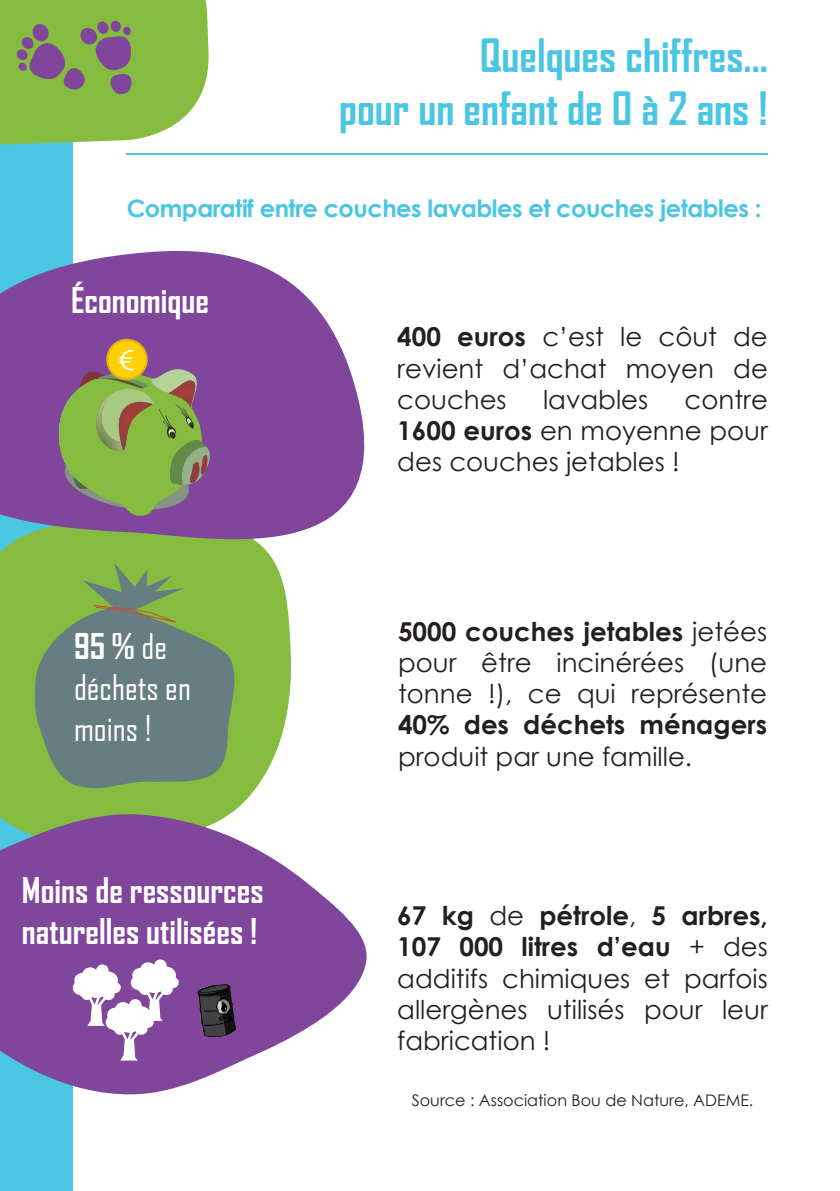
<style>
.page{position:relative;width:840px;height:1191px;background:#fff}
.page>*{position:absolute;margin:0;border:0;box-sizing:border-box;transform-origin:0 0}
.t1{font:700 44px/52.8px "Agency FB";color:#4ac6e2;text-align:right}
.t2{font:700 34px/40.8px "Agency FB";color:#fff}
.t3{font:34px/40.8px "Agency FB";color:#fff}
.t4{font:27.2px "Century Gothic";color:#fff}
.t5{font:26px/31.2px "Century Gothic";color:#231f20;text-align:justify}
.t6{font:700 26px "Century Gothic";color:#231f20}
.t7{font:700 24px "Century Gothic";letter-spacing:-.02em;color:#4ac6e2}
.t8{font:16px "Century Gothic";color:#231f20}
.s1{font-weight:700}
</style>
<div class="page">
<div style="left:0;top:0;width:72px;height:1191px;background:#4ac6e2"></div>
<hr style="left:127px;top:153px;width:640px;height:1px;background:#4ac6e2">
<svg style="left:0;top:568px;width:291px;height:243px;background:#90c251"></svg>
<svg style="left:33px;top:568px;width:207px;height:225px;background:#70926b"></svg>
<svg style="left:93px;top:604px;width:93px;height:21px;background:#7a9260"></svg>
<svg style="left:0;top:811px;width:367px;height:283px;fill:#7f469b"></svg>
<img style="left:197px;top:984px;width:38px;height:53px">
<svg style="left:73px;top:959px;width:106px;height:101px"></svg>
<svg style="left:0;top:244px;width:365px;height:324px;fill:#7f469b"></svg>
<svg style="left:59px;top:369px;width:151px;height:146px;background:#86965e"></svg>
<img style="left:102px;top:378px;width:41px;height:10px">
<div style="left:107px;top:340px;width:39px;height:39px;background:#fed006;border-radius:50%"></div>
<div style="left:106px;top:339px;width:42px;height:41px;border:2px solid #e6b00d;border-radius:50%"></div>
<svg style="left:0;top:0;width:209px;height:147px;background:#8db35b"></svg>
<h1 class="t1" style="left:339px;top:28px;width:430px">Quelques chiffres...<br>pour un enfant de 0 à 2 ans !</h1>
<p class="t7" style="left:127px;top:190px;width:636px">Comparatif entre couches lavables et couches jetables :</p>
<h2 class="t2" style="left:71px;top:279px;width:139px">Économique</h2>
<p class="t4" style="left:119px;top:341px;width:17px">€</p>
<h2 class="t3" style="left:74px;top:625px;width:118px"><span class="s1">95 %</span> de déchets en moins !</h2>
<h2 class="t2" style="left:22px;top:869px;width:243px">Moins de ressources naturelles utilisées !</h2>
<p class="t5" style="left:397px;top:321px;width:372px"><span class="s1">400 euros</span> c’est le côut de revient d’achat moyen de couches</p>
<p class="t5" style="left:542px;top:383px;width:107px">lavables</p>
<p class="t5" style="left:397px;top:383px;width:372px;text-indent:287px">contre <span class="s1">1600 euros</span> en moyenne pour des couches jetables !</p>
<p class="t5" style="left:398px;top:615px;width:370px"><span class="s1">5000 couches jetables</span> jetées pour être incinérées (une tonne !), ce qui représente</p>
<p class="t6" style="left:398px;top:705px;width:370px">40% des déchets ménagers</p>
<p class="t5" style="left:398px;top:740px;width:295px">produit par une famille.</p>
<p class="t5" style="left:397px;top:899px;width:372px"><span class="s1">67 kg</span> de <span class="s1">pétrole</span>, <span class="s1">5 arbres, 107 000 litres d’eau</span> + des additifs chimiques et parfois allergènes utilisés pour leur fabrication !</p>
<p class="t8" style="left:411px;top:1089px;width:343px">Source : Association Bou de Nature, ADEME.</p>
</div>
